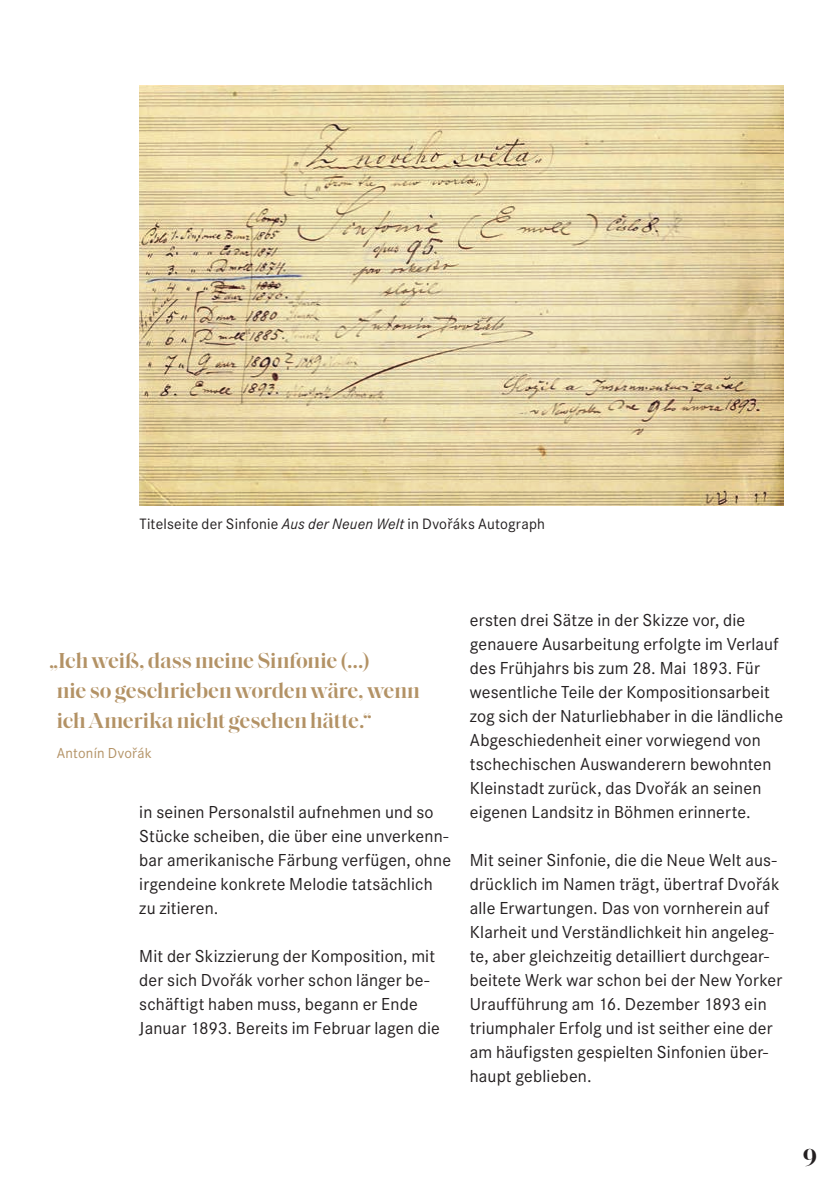
<style>
.page{position:relative;width:840px;height:1191px;background:#fff}
.page>*{position:absolute;margin:0;border:0;box-sizing:border-box;transform-origin:0 0}
.t1{font:600 25px "Saol Display";color:#231f20}
.Zitat_gold_11pt{font:600 22px/30px "Saol Display";letter-spacing:-.01em;color:#b39265}
.Fließtext_9pt{font:18px/24px "Corporate S Pro";letter-spacing:.01em;color:#231f20}
.BU_Konsultationsgröße_7_8pt{font:15.6px "Corporate S";letter-spacing:.015em;color:#231f20}
.Zitat_gold_11pt-2{font:15px "Corporate S";letter-spacing:.015em;color:#b39265}
.s1{font-style:italic}
</style>
<div class="page">
<img style="left:139px;top:85px;width:643px;height:420px">
<p class="BU_Konsultationsgröße_7_8pt" style="left:139px;top:514px;width:407px">Titelseite der Sinfonie <span class="s1">Aus der Neuen Welt</span> in Dvořáks Autograph</p>
<p class="Zitat_gold_11pt" style="left:57px;top:643px;width:364px;text-indent:-8px">„Ich weiß, dass meine Sinfonie (…)<br>nie so geschrieben worden wäre, wenn ich Amerika nicht gesehen hätte.“</p>
<p class="Zitat_gold_11pt-2" style="left:57px;top:743px;width:97px">Antonín Dvořák</p>
<p class="Fließtext_9pt" style="left:139px;top:798px;width:313px">in seinen Personalstil aufnehmen und so Stücke scheiben, die über eine unverkenn&shy;bar amerikanische Färbung verfügen, ohne irgendeine konkrete Melodie tatsächlich zu zitieren.</p>
<p class="Fließtext_9pt" style="left:139px;top:942px;width:302px">Mit der Skizzierung der Komposition, mit der sich Dvořák vorher schon länger be&shy;schäftigt haben muss, begann er Ende Januar 1893. Bereits im Februar lagen die</p>
<p class="Fließtext_9pt" style="left:469px;top:606px;width:315px">ersten drei Sätze in der Skizze vor, die genauere Ausarbeitung erfolgte im Verlauf des Frühjahrs bis zum 28. Mai 1893. Für wesentliche Teile der Kompositionsarbeit zog sich der Naturliebhaber in die ländliche Abgeschiedenheit einer vorwiegend von tschechischen Auswanderern bewohnten Kleinstadt zurück, das Dvořák an seinen eigenen Landsitz in Böhmen erinnerte.</p>
<p class="Fließtext_9pt" style="left:469px;top:846px;width:314px">Mit seiner Sinfonie, die die Neue Welt aus&shy;drücklich im Namen trägt, übertraf Dvořák alle Erwartungen. Das von vornherein auf Klarheit und Verständlichkeit hin angeleg&shy;te, aber gleichzeitig detailliert durchgear&shy;beitete Werk war schon bei der New Yorker Uraufführung am 16. Dezember 1893 ein triumphaler Erfolg und ist seither eine der am häufigsten gespielten Sinfonien über&shy;haupt geblieben.</p>
<h1 class="t1" style="left:802px;top:1138px;width:16px">9</h1>
</div>
